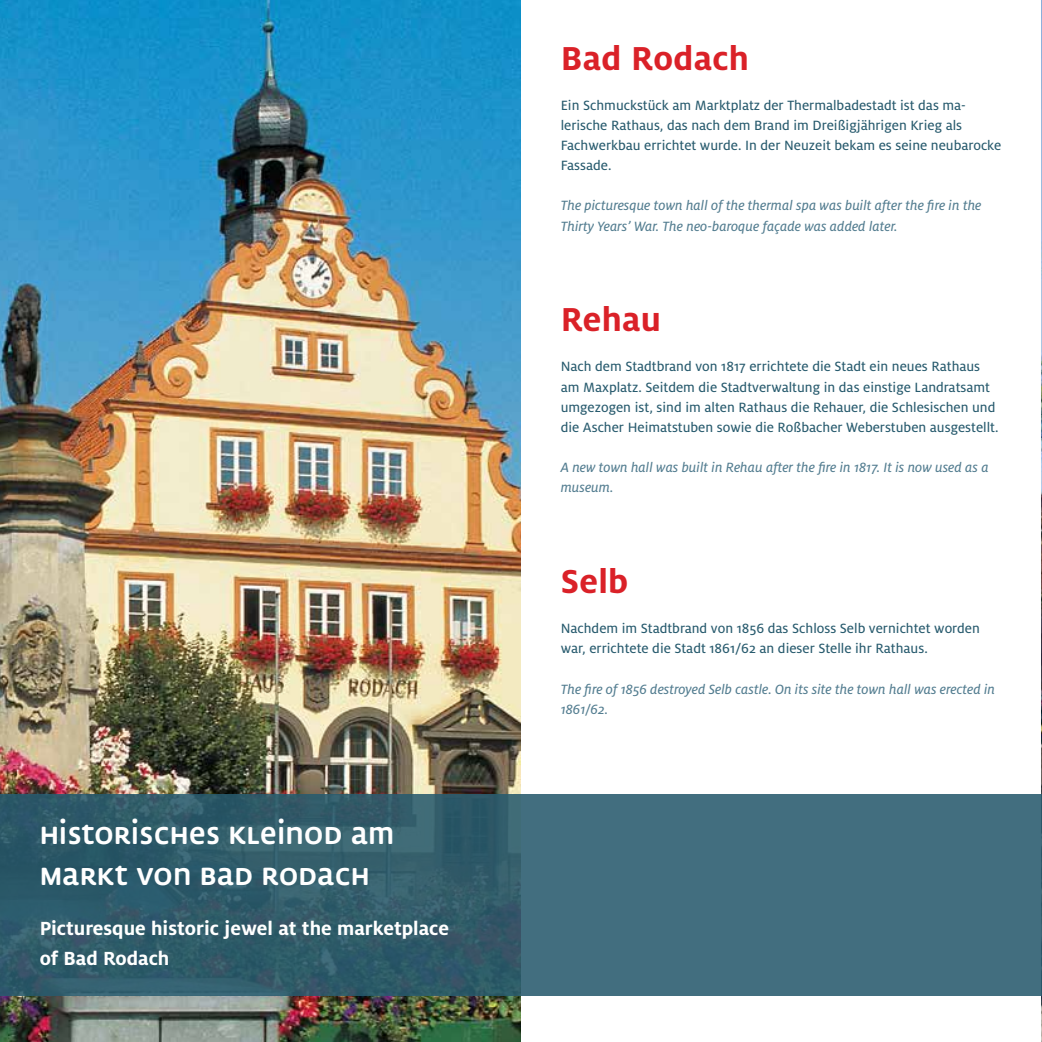
<style>
.page{position:relative;width:1042px;height:1042px;background:#fff}
.page>*{position:absolute;margin:0;border:0;box-sizing:border-box;transform-origin:0 0}
.t1{font:700 36.75px "Milo OT";letter-spacing:.01em;color:#da2128}
.t2{font:26.25px/40.2px "Oberfranken Headline";color:#fff}
.t3{font:700 21px/30.3px "Milo OT";color:#fff}
.t4{font:14.88px/20.1px "Milo OT Text";color:#285b6e}
.t5{font:14.88px/20.1px "Milo OT Text Ita";color:#537d90}
</style>
<div class="page">
<img style="left:1041px;top:0;width:1px;height:1042px">
<img style="left:0;top:0;width:521px;height:1042px">
<svg style="left:0;top:794px;width:1042px;height:201px;background:#396474"></svg>
<h2 class="t2" style="left:40px;top:815px;width:356px">HISTORISCHES KLEINOD AM<br>MARKT VON BAD RODACH</h2>
<h3 class="t3" style="left:40px;top:913px;width:411px">Picturesque historic jewel at the marketplace of Bad Rodach</h3>
<h1 class="t1" style="left:561px;top:37px;width:190px">Bad Rodach</h1>
<p class="t4" style="left:561px;top:95px;width:442px">Ein Schmuckstück am Marktplatz der Thermalbadestadt ist das ma&shy;lerische Rathaus, das nach dem Brand im Dreißigjährigen Krieg als Fachwerkbau errichtet wurde. In der Neuzeit bekam es seine neubarocke Fassade.</p>
<p class="t5" style="left:561px;top:196px;width:422px">The picturesque town hall of the thermal spa was built after the fire in the<br>Thirty Years’ War. The neo-baroque façade was added later.</p>
<h1 class="t1" style="left:561px;top:299px;width:102px">Rehau</h1>
<p class="t4" style="left:561px;top:357px;width:439px">Nach dem Stadtbrand von 1817 errichtete die Stadt ein neues Rathaus am Maxplatz. Seitdem die Stadtverwaltung in das einstige Landratsamt umgezogen ist, sind im alten Rathaus die Rehauer, die Schlesischen und die Ascher Heimatstuben sowie die Roßbacher Weberstuben ausgestellt.</p>
<p class="t5" style="left:561px;top:457px;width:429px">A new town hall was built in Rehau after the fire in 1817. It is now used as a museum.</p>
<h1 class="t1" style="left:561px;top:560px;width:69px">Selb</h1>
<p class="t4" style="left:561px;top:618px;width:421px">Nachdem im Stadtbrand von 1856 das Schloss Selb vernichtet worden war, errichtete die Stadt 1861/62 an dieser Stelle ihr Rathaus.</p>
<p class="t5" style="left:561px;top:679px;width:436px">The fire of 1856 destroyed Selb castle. On its site the town hall was erected in<br>1861/62.</p>
</div>
